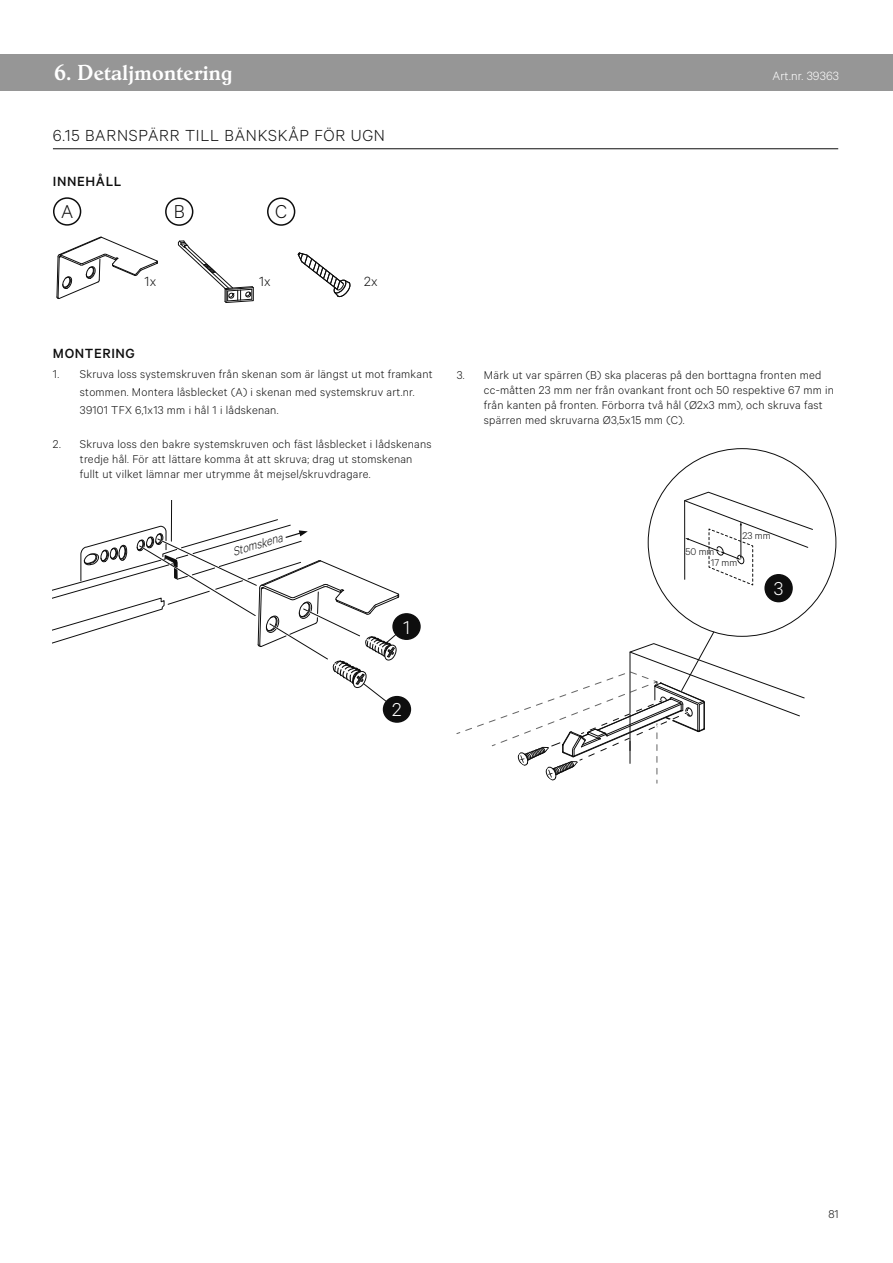
<style>
.page{position:relative;width:893px;height:1263px;background:#fff}
.page>*{position:absolute;margin:0;border:0;box-sizing:border-box;transform-origin:0 0}
.t1{font:500 21px "Hoboken Serial";letter-spacing:.02em;color:#fff}
.t2{font:300 21px "Calibre";color:#0e0e0e}
.t3{font:300 21px "Calibre";color:#fff}
.t4{font:300 18px "Calibre";letter-spacing:.04em;color:#0e0e0e}
.t5{font:500 15px "Calibre";letter-spacing:.04em;color:#0e0e0e}
.t6{font:300 15px "Calibre";color:#0e0e0e}
.t7{font:italic 300 13.95px "Calibre";color:#0e0e0e;scale:.89 1}
.t8{font:300 13.5px "Calibre";letter-spacing:.01em;color:#fff}
.t9{font:300 12.75px/15.3px "Calibre";letter-spacing:.02em;color:#0e0e0e}
.t10{font:300 10.95px/10.9px "Calibre";color:#0e0e0e}
</style>
<div class="page">
<div style="left:0;top:54px;width:893px;height:37px;background:#969696"></div>
<hr style="left:53px;top:149px;width:785px;height:1px;background:#0e0e0e">
<svg style="left:177px;top:240px;width:77px;height:63px"></svg>
<svg style="left:297px;top:252px;width:54px;height:46px"></svg>
<svg style="left:57px;top:237px;width:101px;height:62px"></svg>
<svg style="left:684px;top:491px;width:129px;height:95px"></svg>
<svg style="left:457px;top:631px;width:348px;height:152px"></svg>
<div style="left:53px;top:197px;width:28px;height:29px;border:2px solid #0e0e0e;border-radius:50%"></div>
<div style="left:165px;top:198px;width:28px;height:28px;border:2px solid #0e0e0e;border-radius:50%"></div>
<div style="left:267px;top:197px;width:28px;height:29px;border:2px solid #0e0e0e;border-radius:50%"></div>
<div style="left:383px;top:697px;width:27px;height:25px;background:#0e0e0e;border-radius:50%"></div>
<div style="left:383px;top:696px;width:28px;height:27px;border:2px solid #0e0e0e;border-radius:50%"></div>
<div style="left:393px;top:614px;width:27px;height:25px;background:#0e0e0e;border-radius:50%"></div>
<div style="left:392px;top:613px;width:29px;height:27px;border:2px solid #0e0e0e;border-radius:50%"></div>
<div style="left:765px;top:575px;width:27px;height:27px;background:#0e0e0e;border-radius:50%"></div>
<div style="left:764px;top:574px;width:29px;height:28px;border:2px solid #0e0e0e;border-radius:50%"></div>
<svg style="left:53px;top:519px;width:346px;height:184px"></svg>
<h1 class="t1" style="left:54px;top:65px;width:180px">6. Detaljmontering</h1>
<p class="t8" style="left:772px;top:71px;width:68px">Art.nr. 39363</p>
<h2 class="t4" style="left:53px;top:129px;width:333px">6.15 BARNSPÄRR TILL BÄNKSKÅP FÖR UGN</h2>
<p class="t5" style="left:53px;top:176px;width:70px">INNEHÅLL</p>
<h1 class="t2" style="left:61px;top:204px;width:14px">A</h1>
<h1 class="t2" style="left:174px;top:204px;width:12px">B</h1>
<h1 class="t2" style="left:275px;top:204px;width:14px">C</h1>
<p class="t6" style="left:144px;top:277px;width:13px">1x</p>
<p class="t6" style="left:259px;top:277px;width:13px">1x</p>
<p class="t6" style="left:364px;top:277px;width:15px">2x</p>
<p class="t5" style="left:53px;top:348px;width:83px">MONTERING</p>
<p class="t9" style="left:80px;top:366px;width:354px;line-height:18px;text-indent:-27px">1. Skruva loss systemskruven från skenan som är längst ut mot framkant stommen. Montera låsblecket (A) i skenan med systemskruv art.nr.<br>39101 TFX 6,1x13 mm i hål 1 i lådskenan.</p>
<p class="t9" style="left:80px;top:437px;width:353px;text-indent:-27px">2. Skruva loss den bakre systemskruven och fäst låsblecket i lådskenans tredje hål. För att lättare komma åt att skruva; drag ut stomskenan fullt ut vilket lämnar mer utrymme åt mejsel/skruvdragare.</p>
<p class="t7" style="left:231px;top:547px;width:59px;rotate:-16deg">Stomskena</p>
<h1 class="t3" style="left:403px;top:620px;width:8px">1</h1>
<p class="t9" style="left:484px;top:368px;width:352px;text-indent:-27px">3. Märk ut var spärren (B) ska placeras på den borttagna fronten med cc-måtten 23 mm ner från ovankant front och 50 respektive 67 mm in från kanten på fronten. Förborra två hål (Ø2x3 mm), och skruva fast spärren med skruvarna Ø3,5x15 mm (C).</p>
<p class="t10" style="left:742px;top:531px;width:30px">23 mm</p>
<p class="t10" style="left:711px;top:547px;width:28px;text-indent:-26px">50 mm<br>17 mm</p>
<h1 class="t3" style="left:774px;top:581px;width:11px">3</h1>
<h1 class="t3" style="left:392px;top:703px;width:11px">2</h1>
<p class="t9" style="left:828px;top:1207px;width:12px">81</p>
</div>
